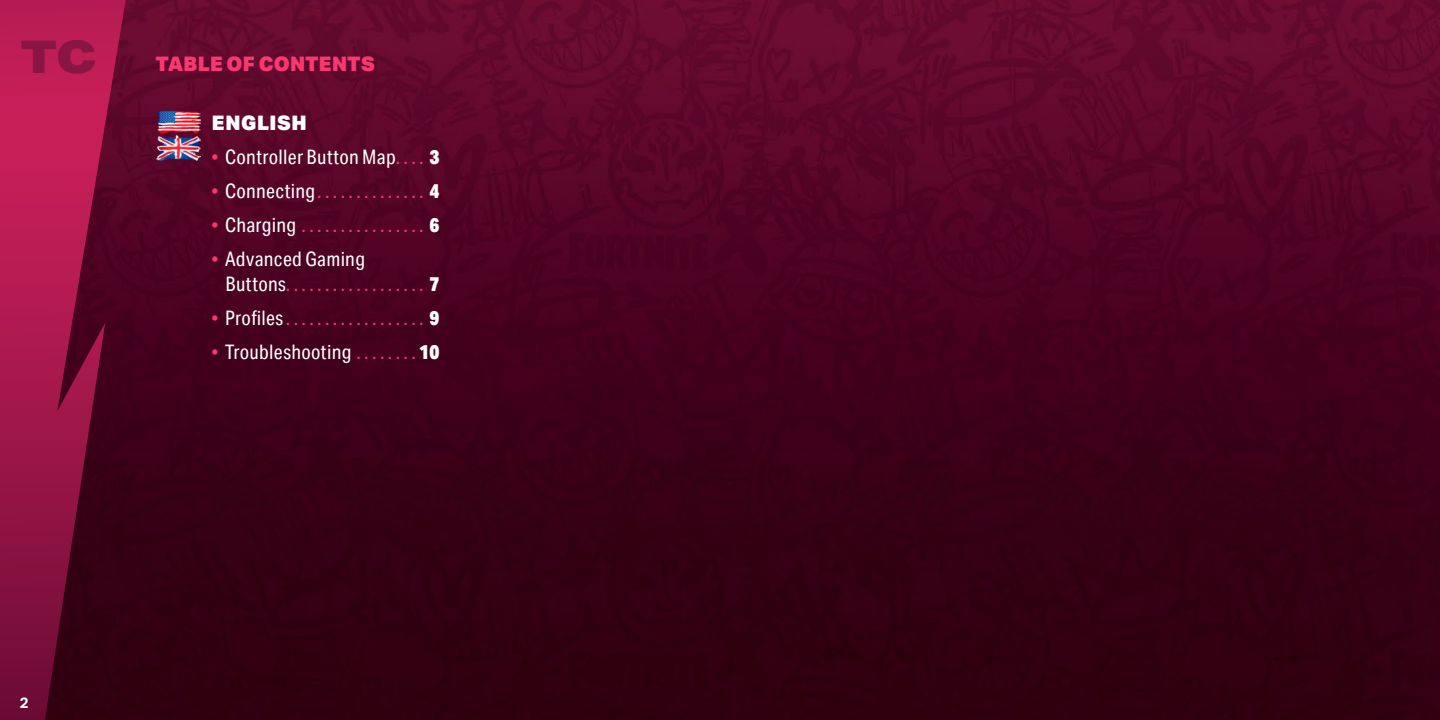
<style>
.page{position:relative;width:1440px;height:720px;background:#fff}
.page>*{position:absolute;margin:0;border:0;box-sizing:border-box;transform-origin:0 0}
.t1{font:900 45px "Aktiv Grotesk Ex";color:#891642}
.t2{font:20px/25px "Aktiv Grotesk Cd";letter-spacing:.015em;color:#fff}
.t3{font:20px "Aktiv Grotesk Cd";letter-spacing:.015em;color:#fa3870}
.t4{font:900 20px "Aktiv Grotesk";letter-spacing:.01em;color:#fa3870}
.t5{font:900 20px "Aktiv Grotesk";letter-spacing:.03em;color:#fff}
.t6{font:700 15px "Aktiv Grotesk";color:#fff}
.s1{color:#fa3870}
.s2{font-weight:900}
.s3{color:#fff}
.s4{font-weight:900;color:#fff}
</style>
<div class="page">
<img style="left:126px;top:0;width:1314px;height:720px">
<svg style="left:0;top:0;width:126px;height:720px;background:#85103b"></svg>
<img style="left:157px;top:110px;width:43px;height:52px">
<h1 class="t1" style="left:21px;top:27px;width:77px">TC</h1>
<p class="t4" style="left:155px;top:51px;width:221px">TABLE OF CONTENTS</p>
<p class="t5" style="left:212px;top:110px;width:96px">ENGLISH</p>
<p class="t2" style="left:212px;top:144px;width:229px"><span class="s1">•</span> Controller Button Map <span class="s1">. . .</span> <span class="s2">3</span></p>
<p class="t3" style="left:212px;top:179px;width:229px">• <span class="s3">Connecting</span> . . . . . . . . . . . . . <span class="s4">4</span></p>
<p class="t3" style="left:212px;top:213px;width:229px">• <span class="s3">Charging</span> . . . . . . . . . . . . . . . <span class="s4">6</span></p>
<p class="t2" style="left:226px;top:246px;width:215px;text-indent:-14px"><span class="s1">•</span> Advanced Gaming<br>Buttons <span class="s1">. . . . . . . . . . . . . . . . .</span> <span class="s2">7</span></p>
<p class="t3" style="left:212px;top:306px;width:229px">• <span class="s3">Profiles</span> . . . . . . . . . . . . . . . . . <span class="s4">9</span></p>
<p class="t2" style="left:212px;top:339px;width:229px"><span class="s1">•</span> Troubleshooting <span class="s1">. . . . . . .</span> <span class="s2">10</span></p>
<p class="t6" style="left:20px;top:694px;width:10px">2</p>
</div>
